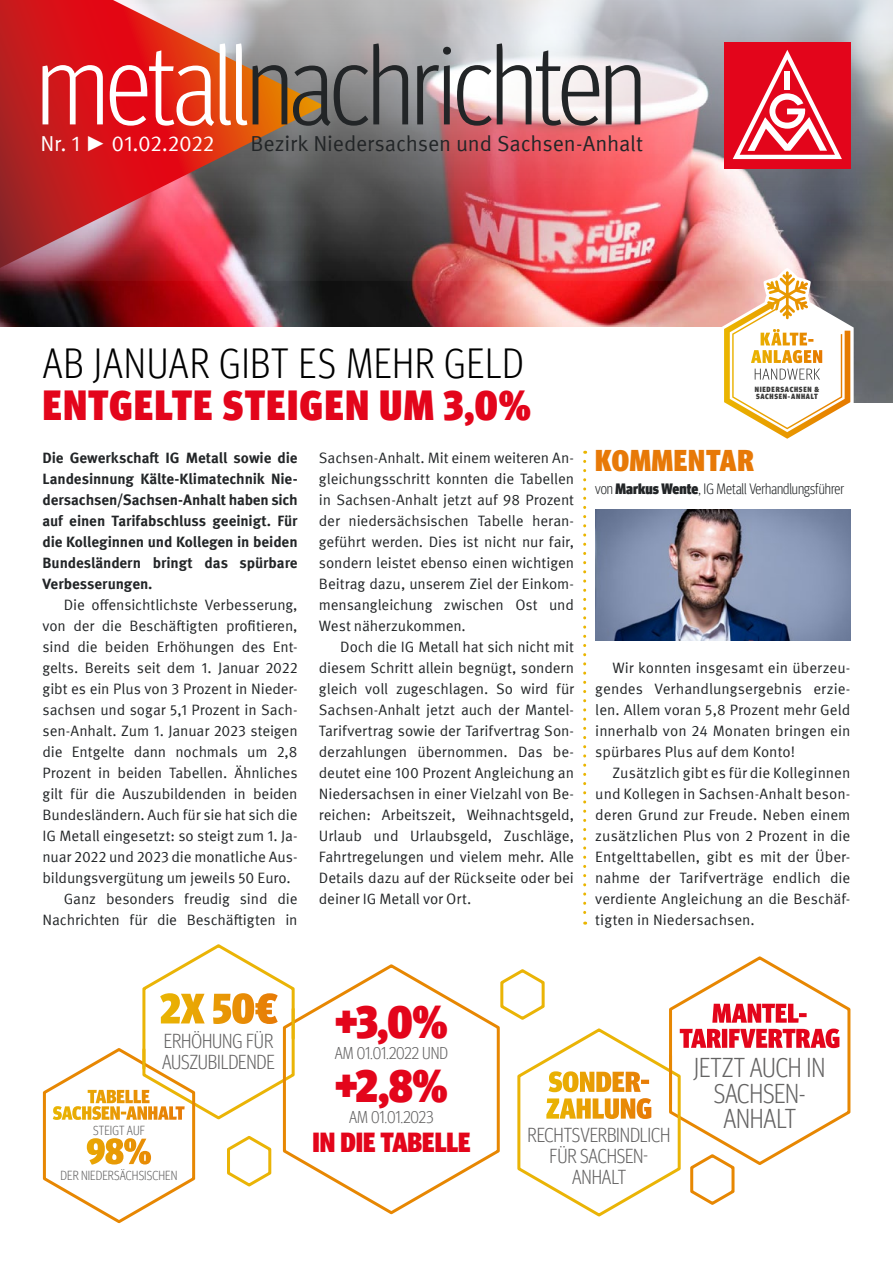
<style>
.page{position:relative;width:893px;height:1263px;background:#fff}
.page>*{position:absolute;margin:0;border:0;box-sizing:border-box;transform-origin:0 0}
.t1{font:300 condensed 112.5px "Meta Head IGM";letter-spacing:-.02em;color:#222527}
.t2{font:900 condensed 46.05px "Meta Head IGM";color:#e3051b}
.t3{font:300 condensed 42px "Meta Head IGM";letter-spacing:.025em;color:#000}
.t4{font:900 condensed 42px "Meta Head IGM";letter-spacing:.04em;color:#e3051b}
.t5{font:900 condensed 30px "Meta Head IGM";letter-spacing:.03em;color:#e77907}
.t6{font:900 condensed 27.6px "Meta Head IGM";color:#e3051b}
.t7{font:300 condensed 27.15px/25.2px "Meta Head IGM";letter-spacing:-.01em;color:#646363;text-align:center}
.t8{font:21.6px "Meta IGM";letter-spacing:-.01em;color:#222527}
.t9{font:21.6px "Meta IGM";letter-spacing:-.01em;color:#fff}
.t10{font:300 condensed 20.25px/21px "Meta Head IGM";letter-spacing:-.005em;color:#646363}
.t11{font:300 condensed 17.1px "Meta Head IGM";letter-spacing:-.01em;color:#646363}
.t12{font:15px/21px "Meta IGM";letter-spacing:-.01em;color:#222527;text-align:justify}
.t13{font:700 15px/21px "Meta IGM";letter-spacing:-.005em;color:#222527;text-align:justify}
.t14{font:300 condensed 15px "Meta Head IGM";color:#222527}
.t15{font:300 condensed 13.05px "Meta Head IGM";letter-spacing:.005em;color:#646363}
.t16{font:900 condensed 7.5px/7.8px "Meta Head IGM";letter-spacing:.1em;color:#3c3c3b}
.s1{color:#fff}
.s2{font-family:"Arial";font-weight:700}
.s3{font-weight:900}
</style>
<div class="page">
<img style="left:0;top:281px;width:893px;height:121px">
<div style="left:0;top:327px;width:733px;height:89px;background:#fff"></div>
<img style="left:0;top:0;width:893px;height:281px">
<div style="left:724px;top:43px;width:126px;height:126px;background:#e3051b"></div>
<svg style="left:733px;top:50px;width:109px;height:109px"></svg>
<svg style="left:0;top:0;width:324px;height:268px;background:#ba4440"></svg>
<svg style="left:583px;top:461px;width:3px;height:464px"></svg>
<img style="left:595px;top:509px;width:255px;height:131px">
<svg style="left:721px;top:268px;width:133px;height:171px"></svg>
<svg style="left:297px;top:964px;width:202px;height:251px"></svg>
<svg style="left:43px;top:944px;width:254px;height:280px"></svg>
<svg style="left:499px;top:956px;width:351px;height:261px"></svg>
<hr style="left:669px;top:1055px;width:3px;height:49px;background:#e78702">
<hr style="left:292px;top:1009px;width:3px;height:29px;background:#eab406">
<hr style="left:142px;top:1049px;width:3px;height:19px;background:#eab406">
<h1 class="t1" style="left:37px;top:6px;width:611px"><span class="s1">metall</span>nachrichten</h1>
<h3 class="t9" style="left:41px;top:127px;width:175px">Nr. 1 <span class="s2">►</span> 01.02.2022</h3>
<h3 class="t8" style="left:250px;top:127px;width:394px">Bezirk Niedersachsen und Sachsen-Anhalt</h3>
<h3 class="t3" style="left:43px;top:334px;width:482px">AB JANUAR GIBT ES MEHR GELD</h3>
<h3 class="t4" style="left:43px;top:372px;width:490px">ENTGELTE STEIGEN UM 3,0%</h3>
<p class="t16" style="left:755px;top:384px;width:66px">NIEDERSACHSEN &amp;<br>SACHSEN-ANHALT</p>
<p class="t13" style="left:43px;top:446px;width:257px">Die Gewerkschaft IG Metall sowie die Landesinnung Kälte-Klimatechnik Nie&shy;dersachsen/Sachsen-Anhalt haben sich auf einen Tarifabschluss geeinigt. Für die Kolleginnen und Kollegen in beiden Bundesländern bringt das spürbare Verbesserungen.</p>
<p class="t12" style="left:64px;top:593px;width:235px">Die offensichtlichste Verbesserung,</p>
<p class="t12" style="left:43px;top:614px;width:257px">von der die Beschäftigten profitieren,</p>
<p class="t12" style="left:43px;top:635px;width:257px">sind die beiden Erhöhungen des Ent-</p>
<p class="t12" style="left:43px;top:656px;width:257px">gelts. Bereits seit dem 1. Januar 2022</p>
<p class="t12" style="left:43px;top:677px;width:257px">gibt es ein Plus von 3 Prozent in Nieder-</p>
<p class="t12" style="left:43px;top:698px;width:257px">sachsen und sogar 5,1 Prozent in Sach-</p>
<p class="t12" style="left:43px;top:719px;width:257px">sen-Anhalt. Zum 1. Januar 2023 steigen</p>
<p class="t12" style="left:43px;top:740px;width:257px">die Entgelte dann nochmals um 2,8</p>
<p class="t12" style="left:43px;top:761px;width:257px">Prozent in beiden Tabellen. Ähnliches</p>
<p class="t12" style="left:43px;top:782px;width:257px">gilt für die Auszubildenden in beiden</p>
<p class="t12" style="left:43px;top:803px;width:257px">Bundesländern. Auch für sie hat sich die</p>
<p class="t12" style="left:43px;top:824px;width:257px">IG Metall eingesetzt: so steigt zum 1. Ja-</p>
<p class="t12" style="left:43px;top:845px;width:257px">nuar 2022 und 2023 die monatliche Aus-</p>
<p class="t12" style="left:43px;top:866px;width:250px">bildungsvergütung um jeweils 50 Euro.</p>
<p class="t12" style="left:64px;top:887px;width:235px">Ganz besonders freudig sind die</p>
<p class="t12" style="left:43px;top:908px;width:257px">Nachrichten für die Beschäftigten in</p>
<p class="t12" style="left:319px;top:446px;width:257px">Sachsen-Anhalt. Mit einem weiteren An&shy;gleichungsschritt konnten die Tabellen in Sachsen-Anhalt jetzt auf 98 Prozent der niedersächsischen Tabelle heran&shy;geführt werden. Dies ist nicht nur fair, sondern leistet ebenso einen wichtigen Beitrag dazu, unserem Ziel der Einkom&shy;mensangleichung zwischen Ost und West näherzukommen.</p>
<p class="t12" style="left:319px;top:635px;width:257px;text-indent:21px">Doch die IG Metall hat sich nicht mit diesem Schritt allein begnügt, sondern gleich voll zugeschlagen. So wird für Sachsen-Anhalt jetzt auch der Mantel-Tarifvertrag sowie der Tarifvertrag Son&shy;derzahlungen übernommen. Das be&shy;deutet eine 100 Prozent Angleichung an Niedersachsen in einer Vielzahl von Be&shy;reichen: Arbeitszeit, Weihnachtsgeld, Urlaub und Urlaubsgeld, Zuschläge, Fahrtregelungen und vielem mehr. Alle Details dazu auf der Rückseite oder bei deiner IG Metall vor Ort.</p>
<h3 class="t5" style="left:595px;top:437px;width:160px">KOMMENTAR</h3>
<p class="t14" style="left:595px;top:478px;width:250px">von <span class="s3">Markus Wente</span>, IG Metall Verhandlungsführer</p>
<p class="t12" style="left:595px;top:656px;width:257px;text-indent:17px">Wir konnten insgesamt ein überzeu&shy;gendes Verhandlungsergebnis erzie&shy;len. Allem voran 5,8 Prozent mehr Geld innerhalb von 24 Monaten bringen ein spürbares Plus auf dem Konto!</p>
<p class="t12" style="left:595px;top:761px;width:257px;text-indent:17px">Zusätzlich gibt es für die Kolleginnen und Kollegen in Sachsen-Anhalt beson&shy;deren Grund zur Freude. Neben einem zusätzlichen Plus von 2 Prozent in die Entgelttabellen, gibt es mit der Über&shy;nahme der Tarifverträge endlich die verdiente Angleichung an die Beschäf&shy;tigten in Niedersachsen.</p>
<h3 class="t10" style="left:162px;top:1028px;width:114px">ERHÖHUNG FÜR<br>AUSZUBILDENDE</h3>
<p class="t15" style="left:93px;top:1121px;width:53px">STEIGT AUF</p>
<p class="t15" style="left:61px;top:1166px;width:118px">DER NIEDERSÄCHSISCHEN</p>
<h2 class="t2" style="left:335px;top:985px;width:114px">+3,0%</h2>
<p class="t11" style="left:335px;top:1041px;width:115px">AM 01.01.2022 UND</p>
<h2 class="t2" style="left:335px;top:1049px;width:114px">+2,8%</h2>
<p class="t11" style="left:349px;top:1104px;width:86px">AM 01.01.2023</p>
<h3 class="t6" style="left:312px;top:1120px;width:159px">IN DIE TABELLE</h3>
<h3 class="t10" style="left:528px;top:1123px;width:144px;text-align:center">RECHTSVERBINDLICH<br>FÜR SACHSEN-<br>ANHALT</h3>
<h3 class="t7" style="left:694px;top:1053px;width:133px">JETZT AUCH IN<br>SACHSEN-<br>ANHALT</h3>
</div>
